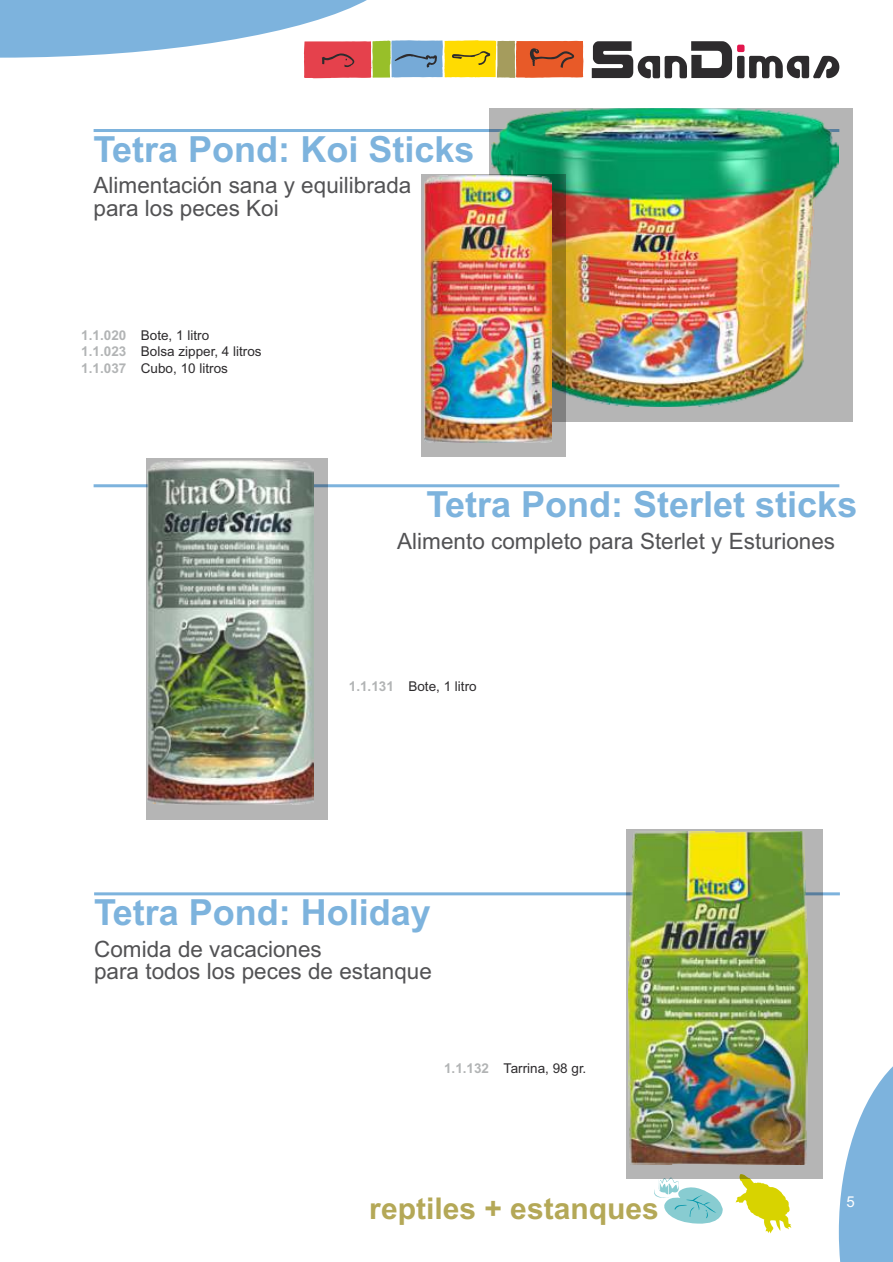
<style>
.page{position:relative;width:893px;height:1262px;background:#fff}
.page>*{position:absolute;margin:0;border:0;box-sizing:border-box;transform-origin:0 0}
.t1{font:700 36px "Arial";color:#7db3dd}
.t2{font:700 30px "Arial";color:#b4a857}
.t3{font:22.5px/22.5px "Arial";color:#525254}
.t4{font:15px "Arial";color:#fefefe}
.t5{font:13.5px/16.2px "Arial";color:#2d2b2d}
.s1{font-weight:700;color:#b2b4b5}
</style>
<div class="page">
<hr style="left:94px;top:129px;width:745px;height:3px;background:#7db3dd">
<div style="left:489px;top:108px;width:363px;height:313px;background:#b5b5b5"></div>
<img style="left:492px;top:108px;width:346px;height:299px">
<div style="left:422px;top:175px;width:144px;height:282px;background:#2d2b2d;opacity:.35"></div>
<img style="left:424px;top:176px;width:128px;height:266px">
<svg style="left:838px;top:1066px;width:55px;height:196px"></svg>
<svg style="left:735px;top:1178px;width:56px;height:55px"></svg>
<svg style="left:652px;top:1178px;width:72px;height:46px"></svg>
<hr style="left:94px;top:484px;width:745px;height:3px;background:#7db3dd">
<hr style="left:94px;top:892px;width:745px;height:3px;background:#7db3dd">
<div style="left:146px;top:458px;width:181px;height:361px;background:#b5b5b5"></div>
<img style="left:148px;top:460px;width:165px;height:345px">
<div style="left:626px;top:829px;width:196px;height:349px;background:#b5b5b5"></div>
<img style="left:628px;top:831px;width:179px;height:333px">
<svg style="left:0;top:0;width:583px;height:78px"></svg>
<svg style="left:591px;top:41px;width:248px;height:37px"></svg>
<h1 class="t1" style="left:94px;top:136px;width:382px">Tetra Pond: Koi Sticks</h1>
<p class="t3" style="left:94px;top:176px;width:319px">Alimentación sana y equilibrada para los peces Koi</p>
<p class="t5" style="left:81px;top:328px;width:182px"><span class="s1">1.1.020</span> Bote, 1 litro<br><span class="s1">1.1.023</span> Bolsa zipper, 4 litros<br><span class="s1">1.1.037</span> Cubo, 10 litros</p>
<h1 class="t1" style="left:426px;top:491px;width:432px">Tetra Pond: Sterlet sticks</h1>
<p class="t3" style="left:397px;top:531px;width:439px">Alimento completo para Sterlet y Esturiones</p>
<p class="t5" style="left:349px;top:679px;width:129px"><span class="s1">1.1.131</span> Bote, 1 litro</p>
<h1 class="t1" style="left:94px;top:899px;width:338px">Tetra Pond: Holiday</h1>
<p class="t3" style="left:94px;top:939px;width:339px">Comida de vacaciones<br>para todos los peces de estanque</p>
<p class="t5" style="left:444px;top:1061px;width:144px"><span class="s1">1.1.132</span> Tarrina, 98 gr.</p>
<h2 class="t2" style="left:369px;top:1197px;width:291px">reptiles + estanques</h2>
<p class="t4" style="left:846px;top:1196px;width:10px">5</p>
</div>
